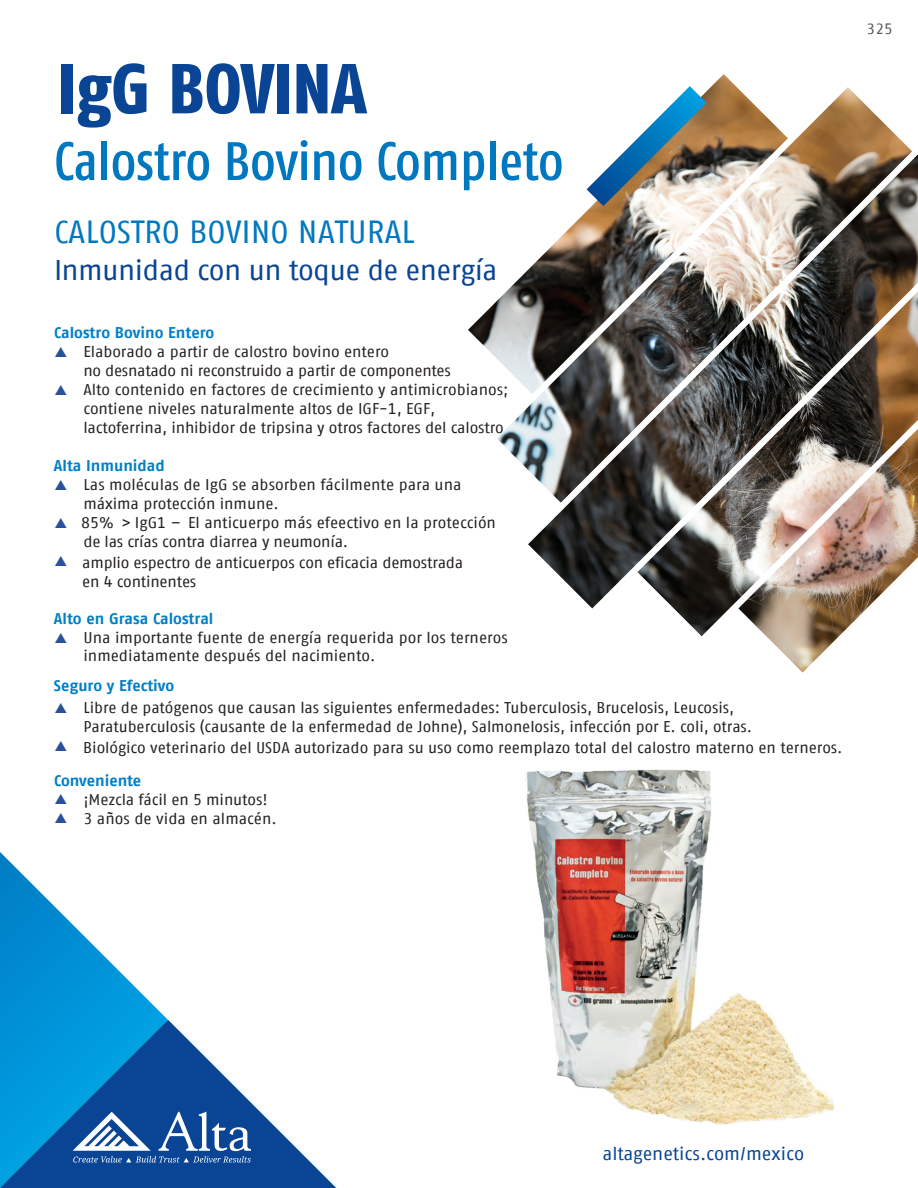
<style>
.page{position:relative;width:918px;height:1188px;background:#fff}
.page>*{position:absolute;margin:0;border:0;box-sizing:border-box;transform-origin:0 0}
.t1{font:800 condensed 70.5px "Fago Offc";color:#094594}
.t2{font:500 condensed 54px "Fago Offc";color:#0078c0}
.t3{font:31.95px "Fago Offc";letter-spacing:-.005em;color:#0078c0}
.t4{font:28.5px "Fago Offc";letter-spacing:-.02em;color:#094594}
.t5{font:18.3px "Fago Offc";color:#094594}
.t6{font:15.6px/19px "Fago Offc";letter-spacing:-.005em;color:#231f20}
.t7{font:700 15.6px "Fago Offc";color:#007fc5}
.t8{font:15px "Fago Offc";color:#57585a}
</style>
<div class="page">
<svg style="left:0;top:852px;width:168px;height:168px"></svg>
<svg style="left:0;top:1020px;width:336px;height:168px"></svg>
<svg style="left:73px;top:1112px;width:178px;height:51px"></svg>
<img style="left:468px;top:74px;width:450px;height:599px">
<svg style="left:587px;top:86px;width:120px;height:120px"></svg>
<img style="left:525px;top:769px;width:309px;height:356px">
<h1 class="t1" style="left:58px;top:47px;width:310px">IgG BOVINA</h1>
<h2 class="t2" style="left:54px;top:130px;width:511px">Calostro Bovino Completo</h2>
<h3 class="t3" style="left:54px;top:214px;width:362px">CALOSTRO BOVINO NATURAL</h3>
<h3 class="t4" style="left:54px;top:254px;width:445px">Inmunidad con un toque de energía</h3>
<p class="t7" style="left:54px;top:323px;width:162px">Calostro Bovino Entero</p>
<p class="t6" style="left:83px;top:342px;width:427px">Elaborado a partir de calostro bovino entero<br>no desnatado ni reconstruido a partir de componentes<br>Alto contenido en factores de crecimiento y antimicrobianos; contiene niveles naturalmente altos de IGF-1, EGF, lactoferrina, inhibidor de tripsina y otros factores del calostro.</p>
<p class="t7" style="left:54px;top:457px;width:112px">Alta Inmunidad</p>
<p class="t6" style="left:81px;top:476px;width:416px">Las moléculas de IgG se absorben fácilmente para una máxima protección inmune.<br>85% &gt; IgG1 – El anticuerpo más efeectivo en la protección de las crías contra diarrea y neumonía.</p>
<p class="t6" style="left:82px;top:553px;width:383px">amplio espectro de anticuerpos con eficacia demostrada en 4 continentes</p>
<p class="t7" style="left:54px;top:609px;width:161px">Alto en Grasa Calostral</p>
<p class="t6" style="left:83px;top:628px;width:426px">Una importante fuente de energía requerida por los terneros inmediatamente después del nacimiento.</p>
<p class="t6" style="left:83px;top:699px;width:670px;line-height:18.5px">Libre de patógenos que causan las siguientes enfermedades: Tuberculosis, Brucelosis, Leucosis,<br>Paratuberculosis (causante de la enfermedad de Johne), Salmonelosis, infección por E. coli, otras.</p>
<p class="t7" style="left:54px;top:772px;width:89px">Conveniente</p>
<p class="t6" style="left:83px;top:791px;width:195px">¡Mezcla fácil en 5 minutos!<br>3 años de vida en almacén.</p>
<p class="t7" style="left:54px;top:677px;width:122px">Seguro y Efectivo</p>
<p class="t6" style="left:83px;top:738px;width:761px">Biológico veterinario del USDA autorizado para su uso como reemplazo total del calostro materno en terneros.</p>
<p class="t8" style="left:867px;top:20px;width:28px">325</p>
<p class="t5" style="left:602px;top:1143px;width:203px">altagenetics.com/mexico</p>
</div>
